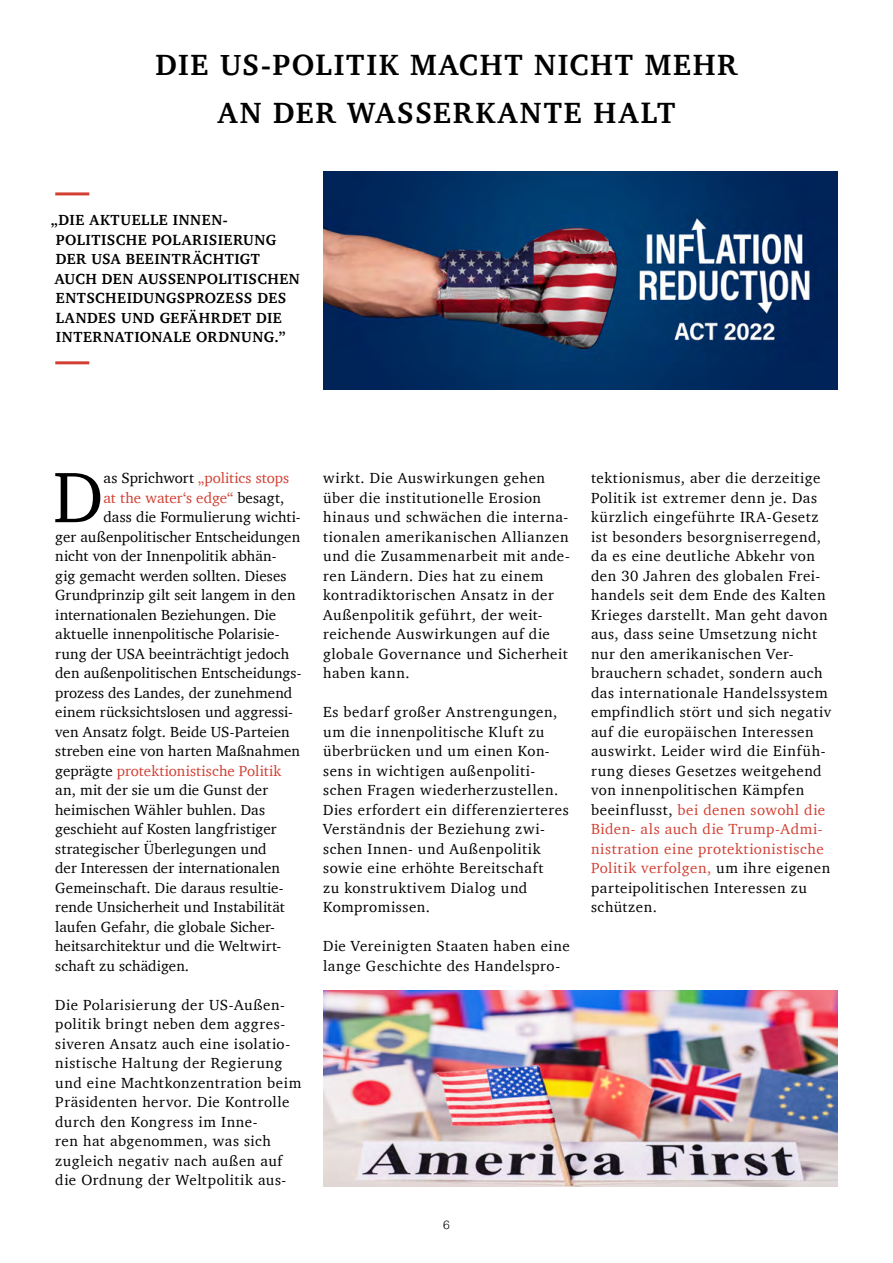
<style>
.page{position:relative;width:893px;height:1263px;background:#fff}
.page>*{position:absolute;margin:0;border:0;box-sizing:border-box;transform-origin:0 0}
.t1{font:73.2px "Charter";color:#000}
.t2{font:700 30px/48px "Charter";letter-spacing:.06em;color:#000;text-align:center}
.t3{font:15px/19.5px "Charter";letter-spacing:.025em;color:#000}
.t4{font:15px "Charter";letter-spacing:.005em;color:#000}
.t5{font:700 15px/19.5px "Charter";letter-spacing:.035em;color:#000}
.t6{font:15px "Charter";letter-spacing:.005em;color:#d23f32}
.t7{font:300 12px "Helvetica";color:#000}
.s1{color:#000}
.s2{color:#d23f32}
</style>
<div class="page">
<img style="left:323px;top:171px;width:515px;height:218px">
<img style="left:323px;top:991px;width:515px;height:195px">
<hr style="left:55px;top:192px;width:34px;height:3px;background:#d23f32">
<hr style="left:55px;top:361px;width:34px;height:3px;background:#d23f32">
<h2 class="t2" style="left:156px;top:40px;width:583px">DIE US-POLITIK MACHT NICHT MEHR<br>AN DER WASSERKANTE HALT</h2>
<p class="t5" style="left:51px;top:210px;width:251px">„DIE AKTUELLE INNEN-<br>POLITISCHE POLARISIERUNG<br>DER USA BEEINTRÄCHTIGT<br>AUCH DEN AUSSENPOLITISCHEN<br>ENTSCHEIDUNGSPROZESS DES<br>LANDES UND GEFÄHRDET DIE<br>INTERNATIONALE ORDNUNG.”</p>
<h1 class="t1" style="left:53px;top:434px;width:52px">D</h1>
<p class="t6" style="left:104px;top:465px;width:187px"><span class="s1">as Sprichwort</span> „politics stops</p>
<p class="t6" style="left:104px;top:485px;width:182px">at the water‘s edge“ <span class="s1">besagt,</span></p>
<p class="t3" style="left:104px;top:507px;width:199px">dass die Formulierung wichti-</p>
<p class="t3" style="left:55px;top:527px;width:246px">ger außenpolitischer Entscheidungen</p>
<p class="t4" style="left:55px;top:543px;width:223px">nicht von der Innenpolitik abhän-</p>
<p class="t4" style="left:55px;top:563px;width:233px">gig gemacht werden sollten. Dieses</p>
<p class="t4" style="left:55px;top:582px;width:242px">Grundprinzip gilt seit langem in den</p>
<p class="t4" style="left:55px;top:602px;width:222px">internationalen Beziehungen. Die</p>
<p class="t3" style="left:55px;top:624px;width:226px">aktuelle innenpolitische Polarisie-</p>
<p class="t3" style="left:55px;top:644px;width:236px">rung der USA beeinträchtigt jedoch</p>
<p class="t3" style="left:55px;top:663px;width:248px">den außenpolitischen Entscheidungs-</p>
<p class="t4" style="left:55px;top:680px;width:238px">prozess des Landes, der zunehmend</p>
<p class="t4" style="left:55px;top:699px;width:239px">einem rücksichtslosen und aggressi-</p>
<p class="t4" style="left:55px;top:719px;width:236px">ven Ansatz folgt. Beide US-Parteien</p>
<p class="t4" style="left:55px;top:738px;width:246px">streben eine von harten Maßnahmen</p>
<p class="t6" style="left:55px;top:758px;width:228px"><span class="s1">geprägte</span> protektionistische Politik</p>
<p class="t4" style="left:55px;top:777px;width:214px">an, mit der sie um die Gunst der</p>
<p class="t3" style="left:55px;top:800px;width:211px">heimischen Wähler buhlen. Das</p>
<p class="t4" style="left:55px;top:816px;width:223px">geschieht auf Kosten langfristiger</p>
<p class="t3" style="left:55px;top:839px;width:213px">strategischer Überlegungen und</p>
<p class="t4" style="left:55px;top:855px;width:226px">der Interessen der internationalen</p>
<p class="t3" style="left:55px;top:878px;width:230px">Gemeinschaft. Die daraus resultie-</p>
<p class="t4" style="left:55px;top:894px;width:231px">rende Unsicherheit und Instabilität</p>
<p class="t3" style="left:55px;top:917px;width:221px">laufen Gefahr, die globale Sicher-</p>
<p class="t3" style="left:55px;top:936px;width:227px">heitsarchitektur und die Weltwirt-</p>
<p class="t4" style="left:55px;top:953px;width:135px">schaft zu schädigen.</p>
<p class="t3" style="left:55px;top:995px;width:248px">Die Polarisierung der US-Außen&shy;politik bringt neben dem aggres&shy;siveren Ansatz auch eine isolatio&shy;nistische Haltung der Regierung und eine Machtkonzentration beim<br>Präsidenten hervor. Die Kontrolle durch den Kongress im Inne-<br>ren hat abgenommen, was sich zugleich negativ nach außen auf die Ordnung der Weltpolitik aus-</p>
<p class="t3" style="left:323px;top:468px;width:248px">wirkt. Die Auswirkungen gehen über die institutionelle Erosion hinaus und schwächen die interna&shy;tionalen amerikanischen Allianzen und die Zusammenarbeit mit ande&shy;ren Ländern. Dies hat zu einem kontradiktorischen Ansatz in der<br>Außenpolitik geführt, der weit&shy;reichende Auswirkungen auf die globale Governance und Sicherheit haben kann.</p>
<p class="t3" style="left:323px;top:702px;width:247px">Es bedarf großer Anstrengungen, um die innenpolitische Kluft zu überbrücken und um einen Kon&shy;sens in wichtigen außenpoliti&shy;schen Fragen wiederherzustellen.<br>Dies erfordert ein differenzierteres<br>Verständnis der Beziehung zwi&shy;schen Innen- und Außenpolitik sowie eine erhöhte Bereitschaft<br>zu konstruktivem Dialog und<br>Kompromissen.</p>
<p class="t3" style="left:323px;top:936px;width:248px">Die Vereinigten Staaten haben eine lange Geschichte des Handelspro-</p>
<p class="t7" style="left:443px;top:1214px;width:8px">6</p>
<p class="t3" style="left:591px;top:468px;width:242px">tektionismus, aber die derzeitige<br>Politik ist extremer denn je. Das kürzlich eingeführte IRA-Gesetz ist besonders besorgniserregend, da es eine deutliche Abkehr von den 30 Jahren des globalen Frei&shy;handels seit dem Ende des Kalten<br>Krieges darstellt. Man geht davon aus, dass seine Umsetzung nicht nur den amerikanischen Ver&shy;brauchern schadet, sondern auch das internationale Handelssystem empfindlich stört und sich negativ auf die europäischen Interessen auswirkt. Leider wird die Einfüh&shy;rung dieses Gesetzes weitgehend von innenpolitischen Kämpfen beeinflusst, <span class="s2">bei denen sowohl die<br>Biden- als auch die Trump-Admi&shy;nistration eine protektionistische<br>Politik verfolgen,</span> um ihre eigenen parteipolitischen Interessen zu schützen.</p>
</div>
